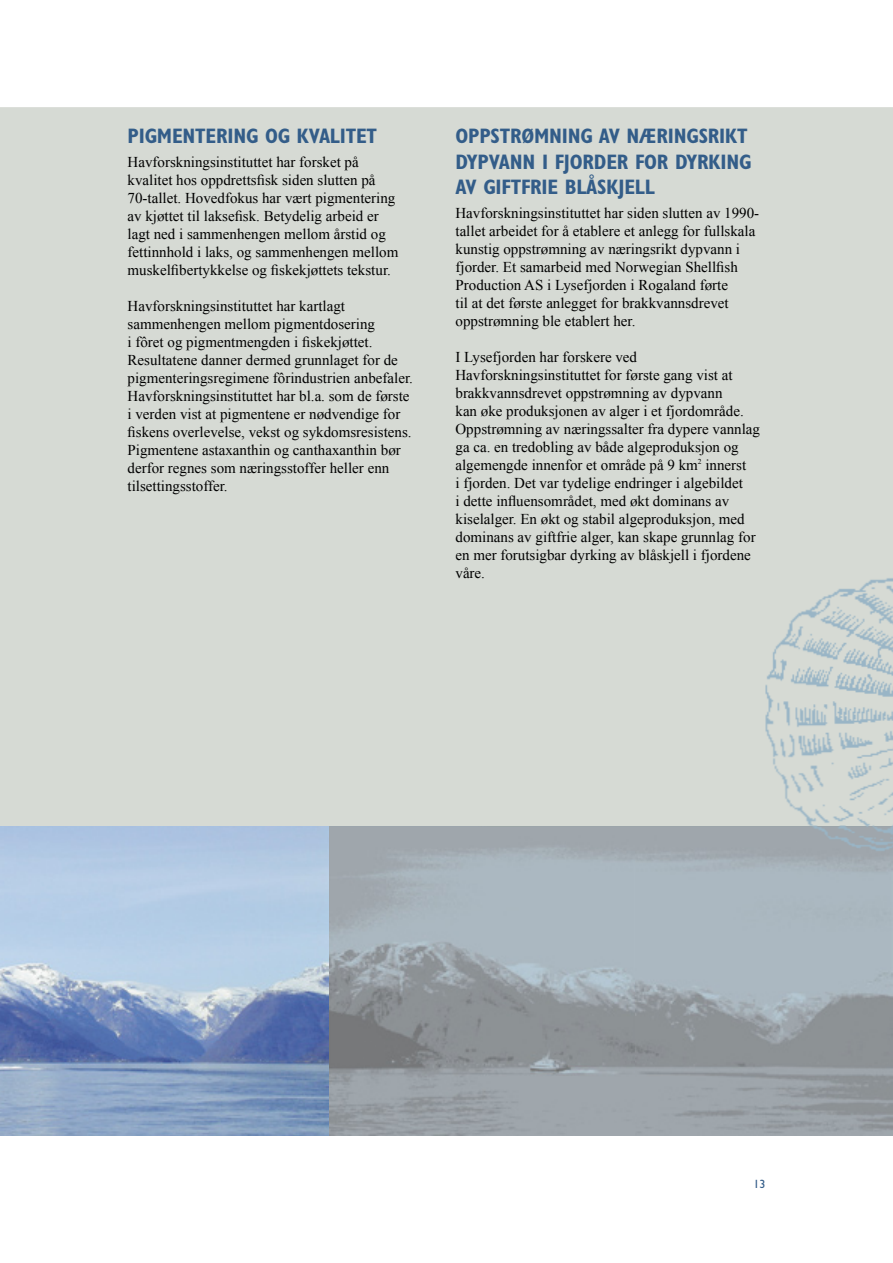
<style>
.page{position:relative;width:893px;height:1263px;background:#fff}
.page>*{position:absolute;margin:0;border:0;box-sizing:border-box;transform-origin:0 0}
.t1{font:700 condensed 21px/25.2px "Gill Sans";letter-spacing:-.01em;color:#335d89}
.t2{font:15px/18px "Times New Roman";color:#000}
.t3{font:12px "Gill Sans";color:#335d89}
</style>
<div class="page">
<div style="left:0;top:107px;width:893px;height:719px;background:#d6dad4"></div>
<img style="left:0;top:826px;width:893px;height:309px">
<img style="left:750px;top:566px;width:143px;height:292px">
<h1 class="t1" style="left:128px;top:124px;width:251px">PIGMENTERING OG KVALITET</h1>
<p class="t2" style="left:128px;top:153px;width:272px">Havforskningsinstituttet har forsket på kvalitet hos oppdrettsfisk siden slutten på 70-tallet. Hovedfokus har vært pigmentering av kjøttet til laksefisk. Betydelig arbeid er lagt ned i sammenhengen mellom årstid og fettinnhold i laks, og sammenhengen mellom muskelfibertykkelse og fiskekjøttets tekstur.</p>
<p class="t2" style="left:128px;top:297px;width:287px">Havforskningsinstituttet har kartlagt sammenhengen mellom pigmentdosering<br>i fôret og pigmentmengden i fiskekjøttet.<br>Resultatene danner dermed grunnlaget for de pigmenteringsregimene fôrindustrien anbefaler.<br>Havforskningsinstituttet har bl.a. som de første i verden vist at pigmentene er nødvendige for fiskens overlevelse, vekst og sykdomsresistens.<br>Pigmentene astaxanthin og canthaxanthin bør derfor regnes som næringsstoffer heller enn tilsettingsstoffer.</p>
<h1 class="t1" style="left:455px;top:124px;width:298px">OPPSTRØMNING AV NÆRINGSRIKT<br>DYPVANN I FJORDER FOR DYRKING<br>AV GIFTFRIE BLÅSKJELL</h1>
<p class="t2" style="left:455px;top:203px;width:305px">Havforskningsinstituttet har siden slutten av 1990- tallet arbeidet for å etablere et anlegg for fullskala kunstig oppstrømning av næringsrikt dypvann i fjorder. Et samarbeid med Norwegian Shellfish Production AS i Lysefjorden i Rogaland førte<br>til at det første anlegget for brakkvannsdrevet oppstrømning ble etablert her.</p>
<p class="t2" style="left:455px;top:347px;width:306px">I Lysefjorden har forskere ved Havforskningsinstituttet for første gang vist at brakkvannsdrevet oppstrømning av dypvann<br>kan øke produksjonen av alger i et fjordområde.<br>Oppstrømning av næringssalter fra dypere vannlag ga ca. en tredobling av både algeproduksjon og algemengde innenfor et område på 9 km<sup>2</sup> innerst<br>i fjorden. Det var tydelige endringer i algebildet<br>i dette influensområdet, med økt dominans av kiselalger. En økt og stabil algeproduksjon, med dominans av giftfrie alger, kan skape grunnlag for en mer forutsigbar dyrking av blåskjell i fjordene våre.</p>
<p class="t3" style="left:753px;top:1177px;width:13px">13</p>
</div>
